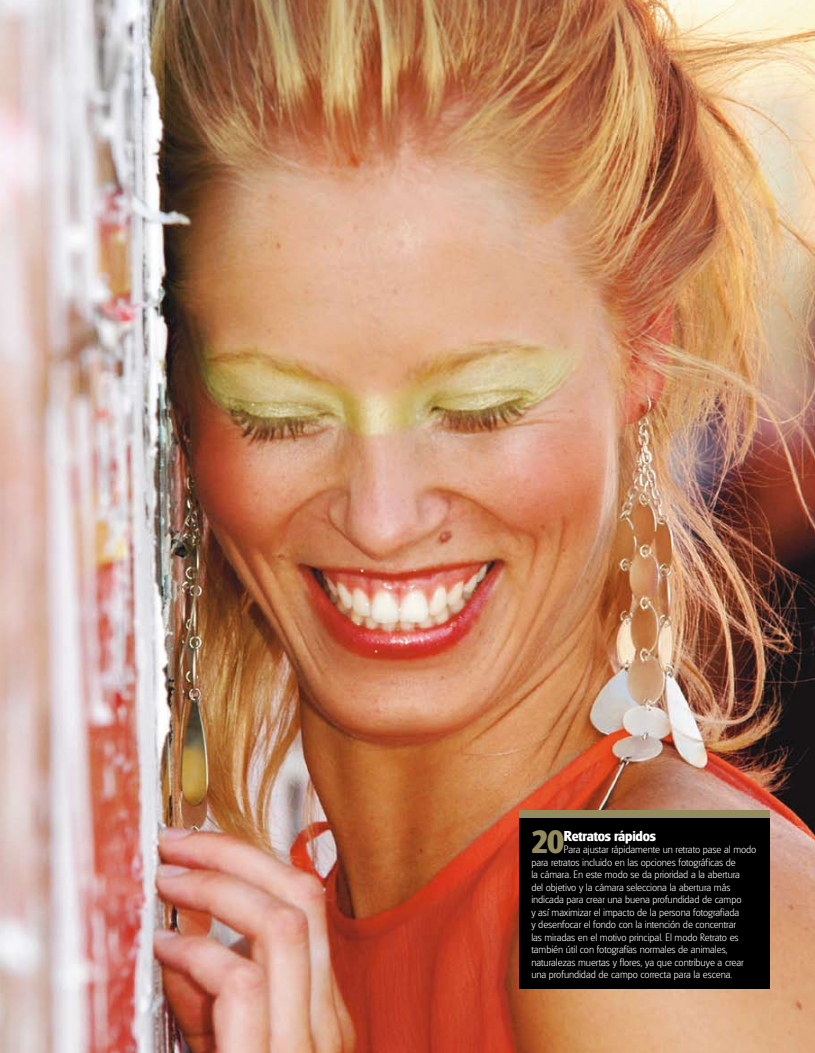
<style>
.page{position:relative;width:815px;height:1053px;background:#fff}
.page>*{position:absolute;margin:0;border:0;box-sizing:border-box;transform-origin:0 0}
.t1{font:700 33.75px "Glasgow";color:#948c5c}
.t2{font:700 15px "Glasgow";letter-spacing:-.015em;color:#fff}
.t3{font:300 11.25px/12.5px "Glasgow";letter-spacing:-.005em;color:#fff}
</style>
<div class="page">
<img style="left:0;top:0;width:815px;height:1052px">
<div style="left:520px;top:810px;width:250px;height:178px;background:#000"></div>
<div style="left:520px;top:810px;width:250px;height:7px;background:#948c5c"></div>
<h1 class="t1" style="left:531px;top:822px;width:35px">20</h1>
<h2 class="t2" style="left:564px;top:827px;width:93px">Retratos rápidos</h2>
<p class="t3" style="left:531px;top:843px;width:227px;text-indent:33px">Para ajustar rápidamente un retrato pase al modo para retratos incluido en las opciones fotográficas de<br>la cámara. En este modo se da prioridad a la abertura<br>del objetivo y la cámara selecciona la abertura más indicada para crear una buena profundidad de campo<br>y así maximizar el impacto de la persona fotografiada<br>y desenfocar el fondo con la intención de concentrar<br>las miradas en el motivo principal. El modo Retrato es también útil con fotografías normales de animales, naturalezas muertas y flores, ya que contribuye a crear una profundidad de campo correcta para la escena.</p>
</div>
